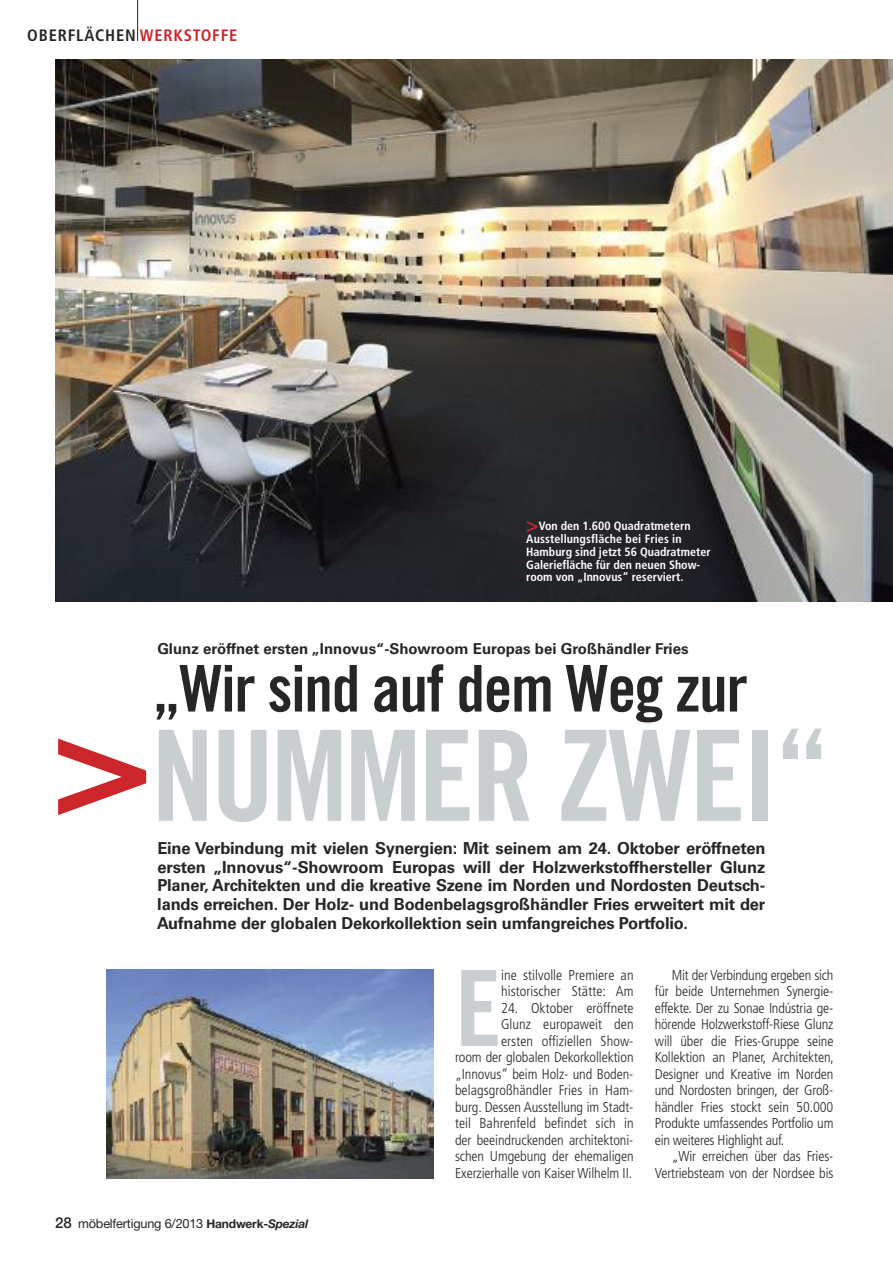
<style>
.page{position:relative;width:893px;height:1263px;background:#fff}
.page>*{position:absolute;margin:0;border:0;box-sizing:border-box;transform-origin:0 0}
.t1{font:126px "Trade Gothic LT Bold Cond Twenty";letter-spacing:-.025em;color:#c9ced1}
.t2{font:105.15px "Trade Gothic LT Bold Cond Twenty";color:#c9ced1}
.t3{font:64.5px "Trade Gothic LT Bold Cond Twenty";letter-spacing:-.02em;color:#272627}
.t4{font:700 16.5px/18.8px "Univers LT";letter-spacing:-.01em;color:#272627;text-align:justify}
.t5{font:700 condensed 16.5px "Frutiger LT";letter-spacing:.05em;color:#272627}
.t6{font:700 15px "Univers LT";color:#272627}
.t7{font:300 condensed 14.25px/16.5px "Frutiger LT";letter-spacing:-.005em;color:#272627;text-align:right}
.t8{font:12.75px "Helvetica Neue LT";letter-spacing:-.015em;color:#272627}
.t9{font:700 condensed 12px/12.8px "Frutiger LT";color:#fff}
.s1{color:#cc262b}
.s2{font-size:21px;color:#cc262b}
.s3{font-size:151.35px;color:#cc262b}
.s4{font-weight:500;font-size:15px}
.s5{font-weight:700;font-size:12px}
.s6{font-weight:700;font-style:italic;font-size:12px}
</style>
<div class="page">
<img style="left:55px;top:60px;width:838px;height:542px">
<img style="left:106px;top:969px;width:328px;height:210px">
<hr style="left:137px;top:0;width:1px;height:41px;background:#272627">
<p class="t5" style="left:27px;top:29px;width:212px">OBERFLÄCHEN <span class="s1">WERKSTOFFE</span></p>
<p class="t9" style="left:526px;top:521px;width:186px"><span class="s2">&gt;</span>Von den 1.600 Quadratmetern<br>Ausstellungsfläche bei Fries in<br>Hamburg sind jetzt 56 Quadratmeter<br>Galeriefläche für den neuen Show&shy;room von „Innovus“ reserviert.</p>
<p class="t6" style="left:157px;top:643px;width:533px">Glunz eröffnet ersten „Innovus“-Showroom Europas bei Großhändler Fries</p>
<h3 class="t3" style="left:152px;top:665px;width:597px">„Wir sind auf dem Weg zur</h3>
<h1 class="t1" style="left:50px;top:730px;width:782px"><span class="s3">&gt;</span>NUMMER ZWEI“</h1>
<p class="t4" style="left:157px;top:840px;width:610px">Eine Verbindung mit vielen Synergien: Mit seinem am 24. Oktober eröffneten ersten „Innovus“-Showroom Europas will der Holzwerkstoffhersteller Glunz Planer, Architekten und die kreative Szene im Norden und Nordosten Deutsch&shy;lands erreichen. Der Holz- und Bodenbelagsgroßhändler Fries erweitert mit der Aufnahme der globalen Dekorkollektion sein umfangreiches Portfolio.</p>
<h2 class="t2" style="left:455px;top:970px;width:48px">E</h2>
<p class="t7" style="left:501px;top:968px;width:134px;text-align:left">ine stilvolle Premiere an historischer Stätte: Am</p>
<p class="t7" style="left:655px;top:968px;width:181px;text-align:justify;text-indent:17px">Mit der Verbindung ergeben sich für beide Unternehmen Synergie&shy;effekte. Der zu Sonae Indústria ge&shy;hörende Holzwerkstoff-Riese Glunz will über die Fries-Gruppe seine Kollektion an Planer, Architekten, Designer und Kreative im Norden und Nordosten bringen, der Groß&shy;händler Fries stockt sein 50.000<br>Produkte umfassendes Portfolio um ein weiteres Highlight auf.</p>
<p class="t7" style="left:655px;top:1149px;width:180px">„Wir erreichen über das Fries-<br>Vertriebsteam von der Nordsee bis</p>
<p class="t7" style="left:455px;top:1001px;width:180px">24. Oktober eröffnete<br>Glunz europaweit den<br>ersten offiziellen Show-<br>room der globalen Dekorkollektion „Innovus“ beim Holz- und Boden&shy;belagsgroßhändler Fries in Ham&shy;burg. Dessen Ausstellung im Stadt&shy;teil Bahrenfeld befindet sich in der beeindruckenden architektoni&shy;schen Umgebung der ehemaligen<br>Exerzierhalle von Kaiser Wilhelm II.</p>
<p class="t8" style="left:55px;top:1219px;width:254px"><span class="s4">28</span> möbelfertigung 6/2013 <span class="s5">Handwerk-</span><span class="s6">Spezial</span></p>
</div>
